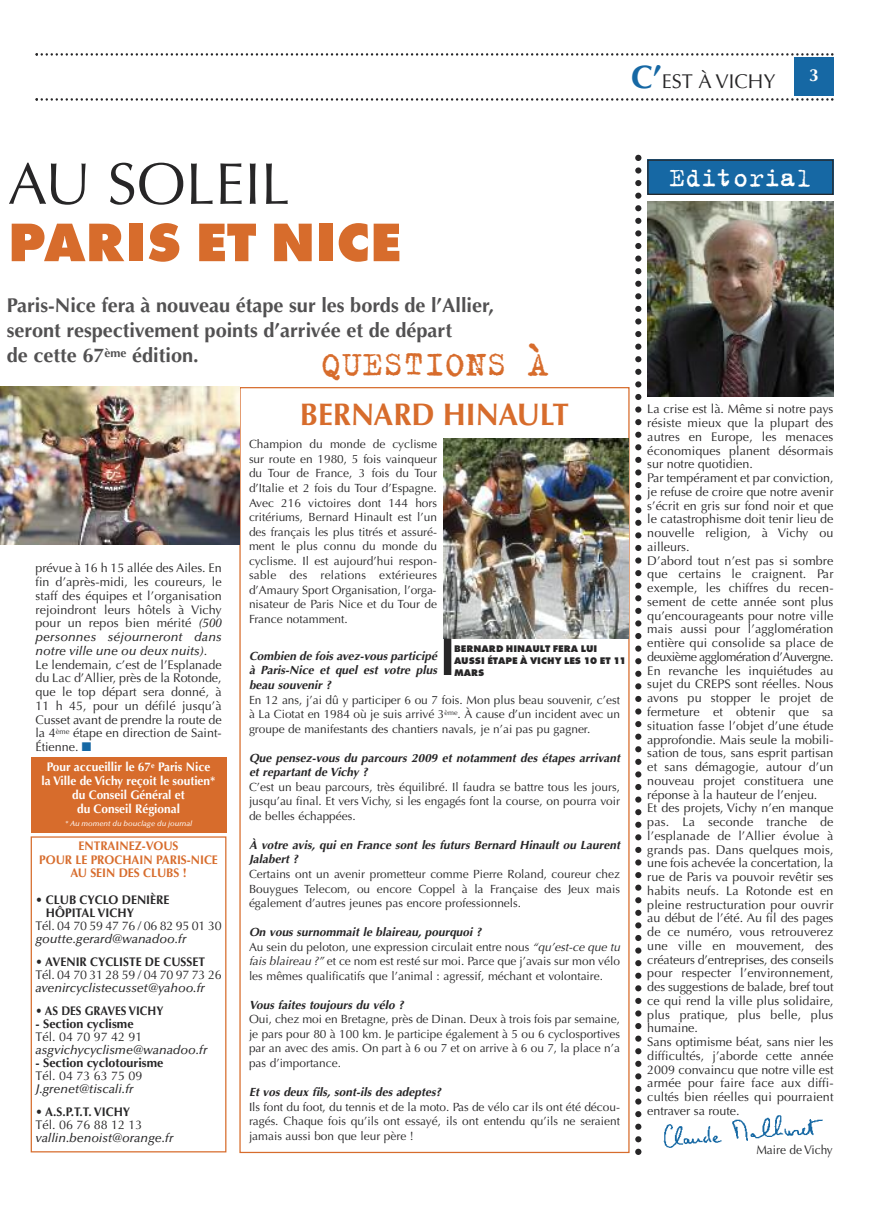
<style>
.page{position:relative;width:869px;height:1205px;background:#fff}
.page>*{position:absolute;margin:0;border:0;box-sizing:border-box;transform-origin:0 0}
.t1{font:58.75px "Optima";color:#272627}
.t2{font:800 56.25px "Futura T";color:#d76c2c}
.t3{font:37.5px "Trixie";color:#d76c2c}
.t4{font:700 31.25px "Optima";color:#d76c2c;scale:.95 1}
.t5{font:28.75px "Trixie";color:#fff}
.t6{font:700 20px/25px "Optima";color:#525152}
.t7{font:20px "Optima";color:#272627}
.t8{font:700 17.5px "Optima";color:#fff}
.t9{font:12.5px/13.8px "Optima";letter-spacing:.005em;color:#272627}
.t10{font:italic 500 12.5px "Optima";color:#272627}
.t11{font:700 12.5px/13.8px "Optima";color:#fff;text-align:center;scale:.95 1}
.t12{font:700 12.5px/13px "Optima";color:#272627;scale:.95 1}
.t13{font:700 12.5px/13.8px "Optima";color:#d76c2c;text-align:center;scale:.95 1}
.t14{font:12.5px "Optima";letter-spacing:-.02em;color:#272627}
.t15{font:700 12.5px "Optima";color:#272627}
.t16{font:700 12.5px "Optima";color:#272627;scale:.91 1}
.t17{font:12.5px "Optima";letter-spacing:.005em;color:#272627;scale:.95 1}
.t18{font:11.88px/14.5px "Optima";color:#272627;text-align:justify}
.t19{font:italic 700 11.88px/14.5px "Optima";letter-spacing:.005em;color:#272627}
.t20{font:800 10px/12px "Futura T";color:#272627}
.t21{font:italic 500 7.5px "Optima";color:#fff}
.s1{font-weight:700;font-size:32.5px;color:#1668a4}
.s2{font-weight:500;font-style:italic}
.s3{color:#1668a4}
.s4{font-weight:700;font-style:italic}
.s5{font-style:italic}
</style>
<div class="page">
<div style="left:31px;top:836px;width:195px;height:316px;border:1px solid #d76c2c"></div>
<div style="left:647px;top:159px;width:186px;height:36px;background:#1668a4"></div>
<svg style="left:35px;top:53px;width:798px;height:3px"></svg>
<svg style="left:35px;top:98px;width:798px;height:3px"></svg>
<div style="left:794px;top:57px;width:39px;height:39px;background:#1668a4"></div>
<div style="left:647px;top:159px;width:186px;height:36px;border:1px solid #272627"></div>
<svg style="left:635px;top:155px;width:6px;height:1000px"></svg>
<img style="left:647px;top:201px;width:186px;height:196px">
<img style="left:663px;top:1115px;width:160px;height:33px">
<img style="left:443px;top:438px;width:185px;height:201px">
<img style="left:0;top:386px;width:239px;height:159px">
<div style="left:31px;top:757px;width:195px;height:76px;background:#d76c2c"></div>
<div style="left:443px;top:638px;width:8px;height:37px;background:#272627"></div>
<h3 class="t7" style="left:630px;top:73px;width:146px"><span class="s1">C’</span>EST À VICHY</h3>
<h3 class="t8" style="left:808px;top:68px;width:11px">3</h3>
<h1 class="t1" style="left:8px;top:160px;width:284px">AU SOLEIL</h1>
<h3 class="t5" style="left:669px;top:159px;width:144px">Éditorial</h3>
<h2 class="t2" style="left:8px;top:209px;width:395px">PARIS ET NICE</h2>
<h3 class="t6" style="left:7px;top:295px;width:488px">Paris-Nice fera à nouveau étape sur les bords de l’Allier, seront respectivement points d’arrivée et de départ<br>de cette 67<sup>ème</sup> édition.</h3>
<h3 class="t3" style="left:321px;top:340px;width:228px">QUESTIONS À</h3>
<p class="t9" style="left:35px;top:562px;width:188px">prévue à 16 h 15 allée des Ailes. En fin d’après-midi, les coureurs, le staff des équipes et l’organisation rejoindront leurs hôtels à Vichy pour un repos bien mérité <span class="s2">(500 personnes séjourneront dans notre ville une ou deux nuits)</span>.<br>Le lendemain, c’est de l’Esplanade du Lac d’Allier, près de la Rotonde, que le top départ sera donné, à<br>11 h 45, pour un défilé jusqu’à<br>Cusset avant de prendre la route de la 4<sup>ème</sup> étape en direction de Saint-<br>Étienne. <span class="s3">■</span></p>
<p class="t11" style="left:42px;top:761px;width:184px">Pour accueillir le 67<sup>e</sup> Paris Nice la Ville de Vichy reçoit le soutien* du Conseil Général et<br>du Conseil Régional</p>
<p class="t21" style="left:65px;top:821px;width:129px">* Au moment du bouclage du journal</p>
<p class="t13" style="left:39px;top:840px;width:189px">ENTRAINEZ-VOUS<br>POUR LE PROCHAIN PARIS-NICE<br>AU SEIN DES CLUBS !</p>
<p class="t12" style="left:46px;top:894px;width:131px;text-indent:-10px">• CLUB CYCLO DENIÈRE<br>HÔPITAL VICHY</p>
<p class="t14" style="left:35px;top:921px;width:188px">Tél. 04 70 59 47 76 / 06 82 95 01 30</p>
<p class="t10" style="left:35px;top:934px;width:152px">goutte.gerard@wanadoo.fr</p>
<p class="t12" style="left:35px;top:956px;width:180px">• AVENIR CYCLISTE DE CUSSET</p>
<p class="t14" style="left:35px;top:970px;width:188px">Tél. 04 70 31 28 59 / 04 70 97 73 26</p>
<p class="t10" style="left:35px;top:983px;width:171px">avenircyclistecusset@yahoo.fr</p>
<p class="t16" style="left:35px;top:1006px;width:142px">• AS DES GRAVES VICHY</p>
<p class="t15" style="left:35px;top:1019px;width:100px">- Section cyclisme</p>
<p class="t9" style="left:35px;top:1031px;width:108px">Tél. 04 70 97 42 91</p>
<p class="t10" style="left:35px;top:1045px;width:173px">asgvichycyclisme@wanadoo.fr</p>
<p class="t15" style="left:35px;top:1058px;width:129px">- Section cyclotourisme</p>
<p class="t9" style="left:35px;top:1070px;width:108px">Tél. 04 73 63 75 09</p>
<p class="t10" style="left:35px;top:1084px;width:99px">J.grenet@tiscali.fr</p>
<p class="t12" style="left:35px;top:1106px;width:101px">• A.S.P.T.T. VICHY</p>
<p class="t9" style="left:35px;top:1119px;width:108px">Tél. 06 76 88 12 13</p>
<p class="t10" style="left:35px;top:1133px;width:139px">vallin.benoist@orange.fr</p>
<h3 class="t4" style="left:300px;top:401px;width:285px">BERNARD HINAULT</h3>
<p class="t18" style="left:249px;top:438px;width:189px">Champion du monde de cyclisme sur route en 1980, 5 fois vainqueur du Tour de France, 3 fois du Tour d’Italie et 2 fois du Tour d’Espagne.<br>Avec 216 victoires dont 144 hors critériums, Bernard Hinault est l’un des français les plus titrés et assuré&shy;ment le plus connu du monde du cyclisme. Il est aujourd’hui respon&shy;sable des relations extérieures d’Amaury Sport Organisation, l’orga&shy;nisateur de Paris Nice et du Tour de France notamment.</p>
<p class="t19" style="left:249px;top:650px;width:189px;text-align:justify">Combien de fois avez-vous participé à Paris-Nice et quel est votre plus beau souvenir ?</p>
<p class="t18" style="left:249px;top:693px;width:372px">En 12 ans, j’ai dû y participer 6 ou 7 fois. Mon plus beau souvenir, c’est à La Ciotat en 1984 où je suis arrivé 3<sup>ème</sup>. À cause d’un incident avec un groupe de manifestants des chantiers navals, je n’ai pas pu gagner.</p>
<p class="t19" style="left:249px;top:751px;width:372px">Que pensez-vous du parcours 2009 et notamment des étapes arrivant et repartant de Vichy ?</p>
<p class="t18" style="left:249px;top:780px;width:372px">C’est un beau parcours, très équilibré. Il faudra se battre tous les jours, jusqu’au final. Et vers Vichy, si les engagés font la course, on pourra voir de belles échappées.</p>
<p class="t19" style="left:249px;top:839px;width:372px">À votre avis, qui en France sont les futurs Bernard Hinault ou Laurent<br>Jalabert ?</p>
<p class="t18" style="left:249px;top:868px;width:372px">Certains ont un avenir prometteur comme Pierre Roland, coureur chez Bouygues Telecom, ou encore Coppel à la Française des Jeux mais également d’autres jeunes pas encore professionnels.</p>
<p class="t18" style="left:249px;top:926px;width:372px;text-align:left"><span class="s4">On vous surnommait le blaireau, pourquoi ?<br></span>Au sein du peloton, une expression circulait entre nous <span class="s5">“qu’est-ce que tu fais blaireau ?”</span> et ce nom est resté sur moi. Parce que j’avais sur mon vélo les mêmes qualificatifs que l’animal : agressif, méchant et volontaire.</p>
<p class="t19" style="left:249px;top:998px;width:156px">Vous faites toujours du vélo ?</p>
<p class="t18" style="left:249px;top:1013px;width:372px">Oui, chez moi en Bretagne, près de Dinan. Deux à trois fois par semaine, je pars pour 80 à 100 km. Je participe également à 5 ou 6 cyclosportives par an avec des amis. On part à 6 ou 7 et on arrive à 6 ou 7, la place n’a pas d’importance.</p>
<p class="t19" style="left:249px;top:1086px;width:193px">Et vos deux fils, sont-ils des adeptes?</p>
<p class="t18" style="left:249px;top:1100px;width:372px">Ils font du foot, du tennis et de la moto. Pas de vélo car ils ont été décou&shy;ragés. Chaque fois qu’ils ont essayé, ils ont entendu qu’ils ne seraient jamais aussi bon que leur père !</p>
<p class="t20" style="left:454px;top:642px;width:173px">BERNARD HINAULT FERA LUI<br>AUSSI ÉTAPE À VICHY LES 10 ET 11<br>MARS</p>
<p class="t9" style="left:647px;top:403px;width:188px">La crise est là. Même si notre pays résiste mieux que la plupart des autres en Europe, les menaces économiques planent désormais sur notre quotidien.<br>Par tempérament et par conviction, je refuse de croire que notre avenir s’écrit en gris sur fond noir et que le catastrophisme doit tenir lieu de nouvelle religion, à Vichy ou ailleurs.<br>D’abord tout n’est pas si sombre que certains le craignent. Par exemple, les chiffres du recen&shy;sement de cette année sont plus qu’encourageants pour notre ville mais aussi pour l’agglomération entière qui consolide sa place de deuxième agglomération d’Auvergne.<br>En revanche les inquiétudes au sujet du CREPS sont réelles. Nous avons pu stopper le projet de fermeture et obtenir que sa situation fasse l’objet d’une étude approfondie. Mais seule la mobili&shy;sation de tous, sans esprit partisan et sans démagogie, autour d’un nouveau projet constituera une réponse à la hauteur de l’enjeu.<br>Et des projets, Vichy n’en manque pas. La seconde tranche de l’esplanade de l’Allier évolue à grands pas. Dans quelques mois, une fois achevée la concertation, la rue de Paris va pouvoir revêtir ses habits neufs. La Rotonde est en pleine restructuration pour ouvrir au début de l’été. Au fil des pages de ce numéro, vous retrouverez une ville en mouvement, des créateurs d’entreprises, des conseils pour respecter l’environnement, des suggestions de balade, bref tout ce qui rend la ville plus solidaire, plus pratique, plus belle, plus humaine.<br>Sans optimisme béat, sans nier les difficultés, j’aborde cette année<br>2009 convaincu que notre ville est armée pour faire face aux diffi&shy;cultés bien réelles qui pourraient entraver sa route.</p>
<p class="t17" style="left:756px;top:1145px;width:82px">Maire de Vichy</p>
</div>
